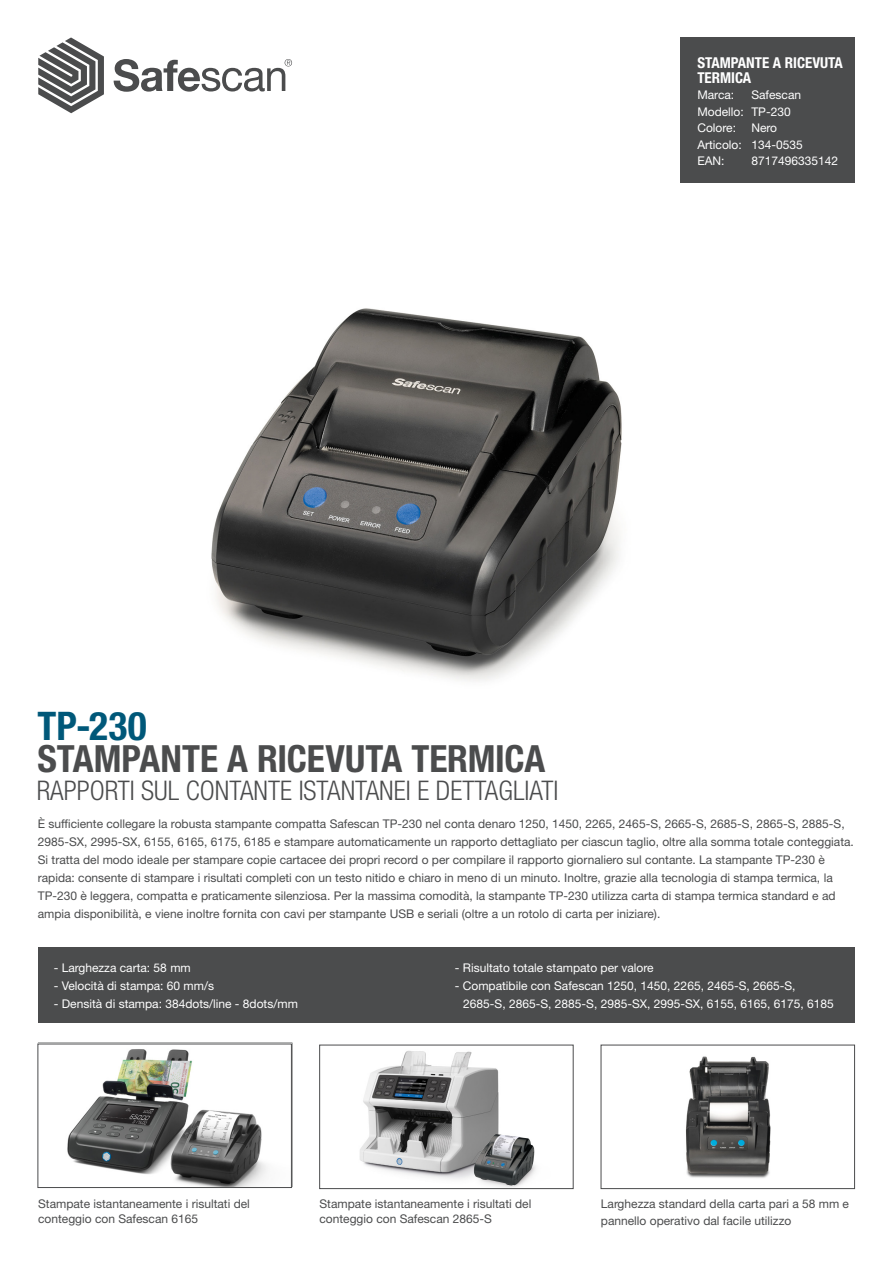
<style>
.page{position:relative;width:893px;height:1263px;background:#fff}
.page>*{position:absolute;margin:0;border:0;box-sizing:border-box;transform-origin:0 0}
.t1{font:700 condensed 39.45px "Helvetica Neue LT Std";color:#005879}
.t2{font:700 condensed 37.5px "Helvetica Neue LT Std";letter-spacing:-.005em;color:#4b4c4d}
.t3{font:300 condensed 27px "Helvetica Neue LT Std";color:#4b4c4d}
.t4{font:700 condensed 15px/15px "Helvetica Neue LT Std";color:#fff}
.Platte_tekst{font:12px/18px "Helvetica Neue LT Std";color:#4b4c4d}
.Tabel{font:12px/18px "Helvetica Neue LT Std";color:#fff}
</style>
<div class="page">
<div style="left:680px;top:37px;width:175px;height:146px;background:#4b4c4d"></div>
<svg style="left:38px;top:37px;width:66px;height:76px"></svg>
<svg style="left:114px;top:59px;width:178px;height:33px"></svg>
<div style="left:38px;top:947px;width:816px;height:76px;background:#4b4c4d"></div>
<img style="left:211px;top:308px;width:411px;height:373px">
<img style="left:360px;top:1051px;width:176px;height:136px">
<div style="left:319px;top:1045px;width:254px;height:144px;border:1px solid #4b4c4d"></div>
<img style="left:686px;top:1056px;width:85px;height:122px">
<div style="left:601px;top:1045px;width:254px;height:144px;border:1px solid #4b4c4d"></div>
<img style="left:474px;top:1134px;width:60px;height:51px">
<img style="left:67px;top:1049px;width:200px;height:137px">
<div style="left:38px;top:1044px;width:254px;height:144px;border:1px solid #4b4c4d"></div>
<p class="t4" style="left:697px;top:55px;width:147px">STAMPANTE A RICEVUTA<br>TERMICA</p>
<p class="Tabel" style="left:697px;top:86px;width:38px">Marca:</p>
<p class="Tabel" style="left:751px;top:86px;width:51px">Safescan</p>
<p class="Tabel" style="left:697px;top:102px;width:95px">Modello: TP-230</p>
<p class="Tabel" style="left:697px;top:119px;width:40px">Colore:</p>
<p class="Tabel" style="left:751px;top:119px;width:27px">Nero</p>
<p class="Tabel" style="left:697px;top:135px;width:107px">Articolo: 134-0535</p>
<p class="Tabel" style="left:697px;top:152px;width:29px">EAN:</p>
<p class="Tabel" style="left:751px;top:152px;width:88px">8717496335142</p>
<p class="t1" style="left:38px;top:702px;width:111px">TP-230</p>
<p class="t3" style="left:37px;top:775px;width:523px">RAPPORTI SUL CONTANTE ISTANTANEI E DETTAGLIATI</p>
<p class="t2" style="left:38px;top:736px;width:509px">STAMPANTE A RICEVUTA TERMICA</p>
<p class="Platte_tekst" style="left:38px;top:815px;width:818px">È sufficiente collegare la robusta stampante compatta Safescan TP-230 nel conta denaro 1250, 1450, 2265, 2465-S, 2665-S, 2685-S, 2865-S, 2885-S, 2985-SX, 2995-SX, 6155, 6165, 6175, 6185 e stampare automaticamente un rapporto dettagliato per ciascun taglio, oltre alla somma totale conteggiata.<br>Si tratta del modo ideale per stampare copie cartacee dei propri record o per compilare il rapporto giornaliero sul contante. La stampante TP-230 è rapida: consente di stampare i risultati completi con un testo nitido e chiaro in meno di un minuto. Inoltre, grazie alla tecnologia di stampa termica, la TP-230 è leggera, compatta e praticamente silenziosa. Per la massima comodità, la stampante TP-230 utilizza carta di stampa termica standard e ad ampia disponibilità, e viene inoltre fornita con cavi per stampante USB e seriali (oltre a un rotolo di carta per iniziare).</p>
<p class="Tabel" style="left:54px;top:959px;width:139px">- Larghezza carta: 58 mm</p>
<p class="Tabel" style="left:54px;top:977px;width:162px">- Velocità di stampa: 60 mm/s</p>
<p class="Tabel" style="left:54px;top:995px;width:246px">- Densità di stampa: 384dots/line - 8dots/mm</p>
<p class="Tabel" style="left:455px;top:959px;width:200px">- Risultato totale stampato per valore</p>
<p class="Tabel" style="left:463px;top:977px;width:372px;text-indent:-9px">- Compatibile con Safescan 1250, 1450, 2265, 2465-S, 2665-S,<br>2685-S, 2865-S, 2885-S, 2985-SX, 2995-SX, 6155, 6165, 6175, 6185</p>
<p class="Platte_tekst" style="left:38px;top:1196px;width:213px;line-height:15px">Stampate istantaneamente i risultati del conteggio con Safescan 6165</p>
<p class="Platte_tekst" style="left:319px;top:1196px;width:213px;line-height:15px">Stampate istantaneamente i risultati del conteggio con Safescan 2865-S</p>
<p class="Platte_tekst" style="left:601px;top:1196px;width:250px;line-height:16.5px">Larghezza standard della carta pari a 58 mm e pannello operativo dal facile utilizzo</p>
</div>
